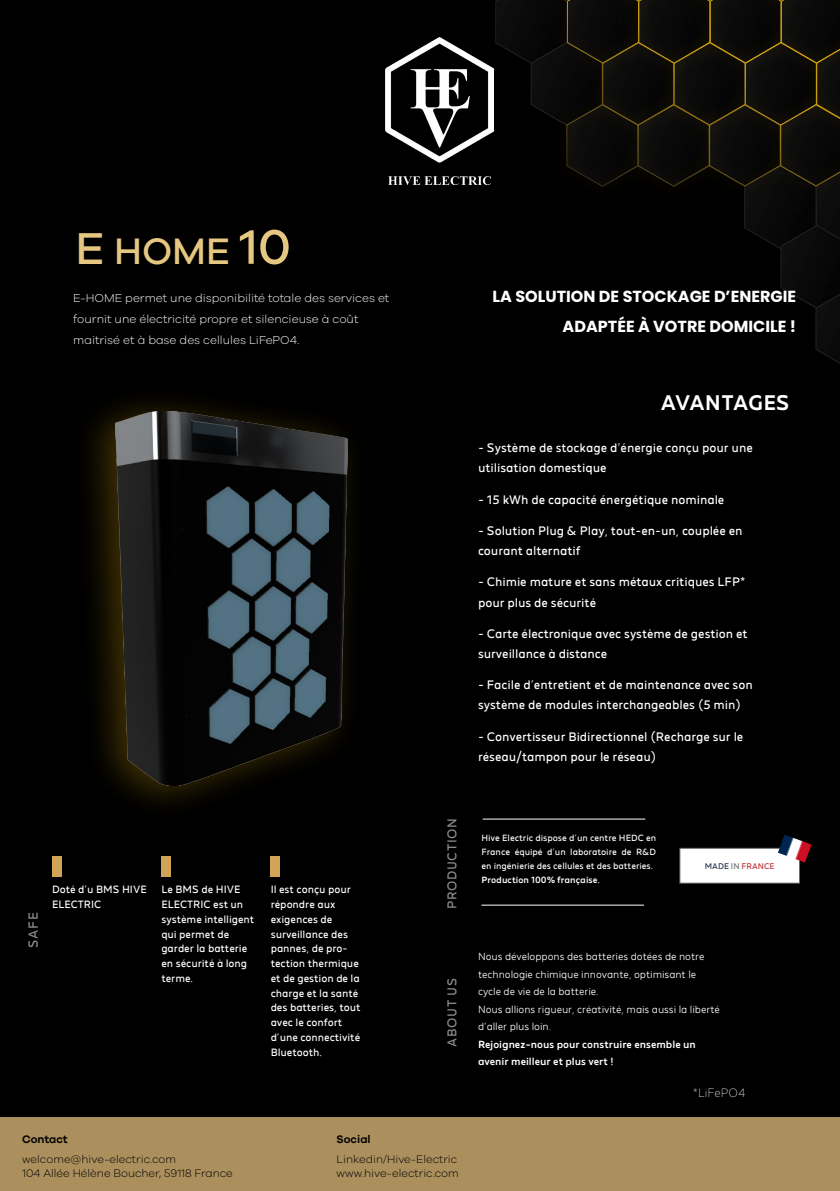
<style>
.page{position:relative;width:840px;height:1191px;background:#fff}
.page>*{position:absolute;margin:0;border:0;box-sizing:border-box;transform-origin:0 0}
.t1{font:500 38px "Galano Grotesque";color:#e6c781}
.t2{font:500 21px "MADE Future X";letter-spacing:-.01em;color:#fff}
.t3{font:700 16px/30px "Poppins";color:#fff;text-align:right}
.t4{font:13.2px "MADE Future X";color:#8e8e8d}
.t5{font:12.8px "MADE Future X";letter-spacing:.05em;color:#8e8e8d}
.t6{font:12.2px/20px "MADE Future X";color:#fff}
.t7{font:100 12px "MADE Future X";color:#fff}
.t8{font:300 11.8px/21px "Galano Grotesque";color:#fff}
.t9{font:300 11.2px/13.6px "Galano Grotesque";color:#000}
.t10{font:600 11.2px "Galano Grotesque";color:#000}
.t11{font:10.6px/14.8px "MADE Future X";color:#fff}
.t12{font:300 10.2px/17.4px "MADE Future X";color:#fff}
.t13{font:500 10.2px/17.4px "MADE Future X";color:#fff}
.t14{font:9px/14px "MADE Future X";color:#fff;text-align:justify}
.t15{font:500 9px "MADE Future X";color:#fff}
.t16{font:8.2px "MADE Future X";color:#be2d30}
.s1{font-size:46px}
.s2{font-size:50px}
.s3{color:#202c4c}
.s4{color:#6b6b6a}
</style>
<div class="page">
<div style="left:0;top:0;width:839px;height:1191px;background:#000"></div>
<div style="left:0;top:1117px;width:839px;height:74px;background:#ab905e"></div>
<svg style="left:495px;top:0;width:344px;height:363px"></svg>
<img style="left:385px;top:38px;width:108px;height:147px">
<div style="left:679px;top:848px;width:120px;height:35px;background:#fff"></div>
<div style="left:679px;top:848px;width:120px;height:35px;border:1px solid #6b6b6a"></div>
<hr style="left:482px;top:818px;width:163px;height:1px;background:#fff">
<hr style="left:481px;top:904px;width:162px;height:1px;background:#fff">
<img style="left:777px;top:835px;width:34px;height:27px">
<div style="left:52px;top:856px;width:9px;height:20px;background:#d0a454"></div>
<div style="left:161px;top:856px;width:9px;height:20px;background:#d0a454"></div>
<div style="left:270px;top:856px;width:9px;height:20px;background:#d0a454"></div>
<div style="left:72px;top:384px;width:297px;height:439px;background:#d09e0c;opacity:.32"></div>
<img style="left:115px;top:411px;width:232px;height:374px">
<h1 class="t1" style="left:75px;top:228px;width:217px"><span class="s1">E</span> HOME <span class="s2">10</span></h1>
<p class="t8" style="left:73px;top:287px;width:317px">E-HOME permet une disponibilité totale des services et fournit une électricité propre et silencieuse à coût maitrisé et à base des cellules LiFePO4.</p>
<h3 class="t3" style="left:492px;top:281px;width:305px">LA SOLUTION DE STOCKAGE D’ENERGIE<br>ADAPTÉE À VOTRE DOMICILE !</h3>
<h2 class="t2" style="left:660px;top:389px;width:130px">AVANTAGES</h2>
<p class="t6" style="left:477px;top:438px;width:276px">- Système de stockage d’énergie conçu pour une utilisation domestique</p>
<p class="t6" style="left:477px;top:489px;width:248px">- 15 kWh de capacité énergétique nominale</p>
<p class="t6" style="left:477px;top:521px;width:266px">- Solution Plug &amp; Play, tout-en-un, couplée en courant alternatif</p>
<p class="t6" style="left:477px;top:572px;width:269px">- Chimie mature et sans métaux critiques LFP* pour plus de sécurité</p>
<p class="t6" style="left:477px;top:623px;width:271px">- Carte électronique avec système de gestion et surveillance à distance</p>
<p class="t6" style="left:477px;top:675px;width:276px">- Facile d’entretient et de maintenance avec son système de modules interchangeables (5 min)</p>
<p class="t6" style="left:477px;top:726px;width:267px">- Convertisseur Bidirectionnel (Recharge sur le réseau/tampon pour le réseau)</p>
<p class="t4" style="left:25px;top:947px;width:37px;rotate:-90deg">SAFE</p>
<p class="t11" style="left:52px;top:882px;width:96px">Doté d’u BMS HIVE<br>ELECTRIC</p>
<p class="t11" style="left:161px;top:882px;width:94px">Le BMS de HIVE<br>ELECTRIC est un système intelligent qui permet de garder la batterie en sécurité à long terme.</p>
<p class="t11" style="left:270px;top:882px;width:91px">Il est conçu pour répondre aux exigences de surveillance des pannes, de pro&shy;tection thermique et de gestion de la charge et la santé des batteries, tout avec le confort d’une connectivité<br>Bluetooth.</p>
<p class="t5" style="left:444px;top:909px;width:93px;rotate:-90deg">PRODUCTION</p>
<p class="t5" style="left:444px;top:1046px;width:70px;rotate:-90deg">ABOUT US</p>
<p class="t10" style="left:22px;top:1132px;width:47px">Contact</p>
<p class="t9" style="left:22px;top:1152px;width:212px">welcome@hive-electric.com<br>104 Allée Hélène Boucher, 59118 France</p>
<p class="t10" style="left:336px;top:1132px;width:35px">Social</p>
<p class="t9" style="left:336px;top:1152px;width:123px">Linkedin/Hive-Electric www.hive-electric.com</p>
<p class="t14" style="left:481px;top:831px;width:176px">Hive Electric dispose d’un centre HEDC en France équipé d’un laboratoire de R&amp;D en ingénierie des cellules et des batteries.</p>
<p class="t15" style="left:481px;top:874px;width:120px">Production 100% française.</p>
<p class="t16" style="left:704px;top:860px;width:71px"><span class="s3">MADE</span> <span class="s4">IN</span> FRANCE</p>
<p class="t12" style="left:477px;top:948px;width:243px">Nous développons des batteries dotées de notre technologie chimique innovante, optimisant le cycle de vie de la batterie.<br>Nous allions rigueur, créativité, mais aussi la liberté d’aller plus loin.</p>
<p class="t13" style="left:477px;top:1035px;width:219px">Rejoignez-nous pour construire ensemble un avenir meilleur et plus vert !</p>
<p class="t7" style="left:692px;top:1085px;width:54px">*LiFePO4</p>
</div>
